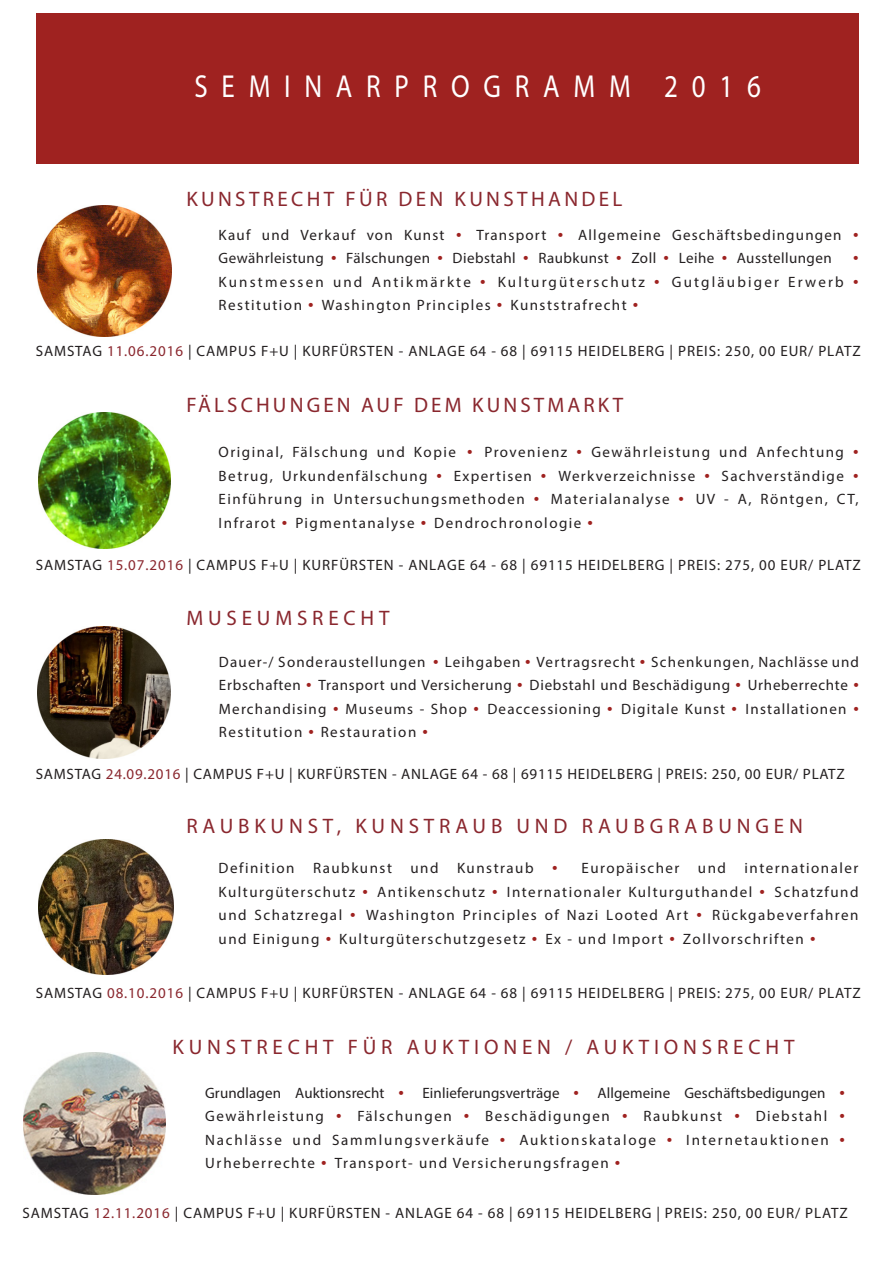
<style>
.page{position:relative;width:893px;height:1262px;background:#fff}
.page>*{position:absolute;margin:0;border:0;box-sizing:border-box;transform-origin:0 0}
.t1{font:31.8px "Myriad Pro";letter-spacing:.51em;color:#fff;scale:.85 1}
.t2{font:21px "Myriad Pro";letter-spacing:.23em;color:#8a272e}
.t3{font:21px "Myriad Pro";letter-spacing:.15em;color:#8a272e}
.t4{font:21px "Myriad Pro";letter-spacing:.16em;color:#8a272e}
.t5{font:15px/23.4px "Myriad Pro";letter-spacing:.06em;color:#231f20;text-align:justify}
.s1{font-size:19.5px;color:#9f2220}
.s2{color:#8a272e}
.s3{font-size:19.5px;color:#fff}
</style>
<div class="page">
<img style="left:38px;top:412px;width:133px;height:136px">
<img style="left:38px;top:206px;width:134px;height:130px">
<img style="left:37px;top:626px;width:134px;height:132px">
<img style="left:38px;top:839px;width:135px;height:135px">
<div style="left:37px;top:13px;width:821px;height:150px;background:#9f2220"></div>
<img style="left:24px;top:1052px;width:141px;height:142px">
<h1 class="t1" style="left:194px;top:66px;width:667px">SEMINARPROGRAMM 2016</h1>
<h2 class="t4" style="left:186px;top:186px;width:437px">KUNSTRECHT FÜR DEN KUNSTHANDEL</h2>
<p class="t5" style="left:218px;top:223px;width:641px">Kauf und Verkauf von Kunst <span class="s1">•</span> Transport <span class="s1">•</span> Allgemeine Geschäftsbedingungen <span class="s1">• </span>Gewährleistung <span class="s1">•</span> Fälschungen <span class="s1">•</span> Diebstahl <span class="s1">•</span> Raubkunst <span class="s1">•</span> Zoll <span class="s1">•</span> Leihe <span class="s1">•</span> Ausstellungen <span class="s1">• </span>Kunstmessen und Antikmärkte <span class="s1">•</span> Kulturgüterschutz <span class="s1">•</span> Gutgläubiger Erwerb <span class="s1">• </span>Restitution <span class="s1">•</span> Washington Principles <span class="s1">•</span> Kunststrafrecht <span class="s1">•</span></p>
<p class="t5" style="left:36px;top:339px;width:826px">SAMSTAG <span class="s2">11.06.2016</span> | CAMPUS F+U | KURFÜRSTEN - ANLAGE 64 - 68 | 69115 HEIDELBERG | PREIS: 250, 00 EUR/ PLATZ</p>
<h2 class="t3" style="left:186px;top:392px;width:438px">FÄLSCHUNGEN AUF DEM KUNSTMARKT</h2>
<p class="t5" style="left:218px;top:440px;width:641px">Original, Fälschung und Kopie <span class="s1">•</span> Provenienz <span class="s1">•</span> Gewährleistung und Anfechtung <span class="s1">• </span>Betrug, Urkundenfälschung <span class="s1">•</span> Expertisen <span class="s1">•</span> Werkverzeichnisse <span class="s1">•</span> Sachverständige <span class="s1">• </span>Einführung in Untersuchungsmethoden <span class="s1">•</span> Materialanalyse <span class="s1">•</span> UV - A, Röntgen, CT, Infrarot <span class="s1">•</span> Pigmentanalyse <span class="s1">•</span> Dendrochronologie <span class="s1">•</span></p>
<p class="t5" style="left:36px;top:553px;width:826px">SAMSTAG <span class="s2">15.07.2016</span> | CAMPUS F+U | KURFÜRSTEN - ANLAGE 64 - 68 | 69115 HEIDELBERG | PREIS: 275, 00 EUR/ PLATZ</p>
<h2 class="t2" style="left:186px;top:605px;width:205px">MUSEUMSRECHT</h2>
<p class="t5" style="left:219px;top:650px;width:641px">Dauer-/ Sonderaustellungen <span class="s1">•</span> Leihgaben <span class="s1">•</span> Vertragsrecht <span class="s1">•</span> Schenkungen, Nachlässe und Erbschaften <span class="s1">•</span> Transport und Versicherung <span class="s1">•</span> Diebstahl und Beschädigung <span class="s1">•</span> Urheberrechte <span class="s1">• </span>Merchandising <span class="s1">•</span> Museums - Shop <span class="s1">•</span> Deaccessioning <span class="s1">•</span> Digitale Kunst <span class="s1">•</span> Installationen <span class="s1">• </span>Restitution <span class="s1">•</span> Restauration <span class="s1">•</span> <span class="s3">Restitu</span></p>
<p class="t5" style="left:36px;top:762px;width:810px">SAMSTAG <span class="s2">24.09.2016</span> | CAMPUS F+U | KURFÜRSTEN - ANLAGE 64 - 68 | 69115 HEIDELBERG | PREIS: 250, 00 EUR/ PLATZ</p>
<h2 class="t2" style="left:186px;top:813px;width:617px">RAUBKUNST, KUNSTRAUB UND RAUBGRABUNGEN</h2>
<p class="t5" style="left:218px;top:856px;width:641px">Definition Raubkunst und Kunstraub <span class="s1">•</span> Europäischer und internationaler Kulturgüterschutz <span class="s1">•</span> Antikenschutz <span class="s1">•</span> Internationaler Kulturguthandel <span class="s1">•</span> Schatzfund und Schatzregal <span class="s1">•</span> Washington Principles of Nazi Looted Art <span class="s1">•</span> Rückgabeverfahren und Einigung <span class="s1">•</span> Kulturgüterschutzgesetz <span class="s1">•</span> Ex - und Import <span class="s1">•</span> Zollvorschriften <span class="s1">•</span></p>
<p class="t5" style="left:36px;top:981px;width:826px">SAMSTAG <span class="s2">08.10.2016</span> | CAMPUS F+U | KURFÜRSTEN - ANLAGE 64 - 68 | 69115 HEIDELBERG | PREIS: 275, 00 EUR/ PLATZ</p>
<h2 class="t2" style="left:172px;top:1034px;width:623px">KUNSTRECHT FÜR AUKTIONEN / AUKTIONSRECHT</h2>
<p class="t5" style="left:205px;top:1080px;width:641px">Grundlagen Auktionsrecht <span class="s1">•</span> Einlieferungsverträge <span class="s1">•</span> Allgemeine Geschäftsbedigungen <span class="s1">• </span>Gewährleistung <span class="s1">•</span> Fälschungen <span class="s1">•</span> Beschädigungen <span class="s1">•</span> Raubkunst <span class="s1">•</span> Diebstahl <span class="s1">• </span>Nachlässe und Sammlungsverkäufe <span class="s1">•</span> Auktionskataloge <span class="s1">•</span> Internetauktionen <span class="s1">• </span>Urheberrechte <span class="s1">•</span> Transport- und Versicherungsfragen <span class="s1">•</span></p>
<p class="t5" style="left:22px;top:1200px;width:826px">SAMSTAG <span class="s2">12.11.2016</span> | CAMPUS F+U | KURFÜRSTEN - ANLAGE 64 - 68 | 69115 HEIDELBERG | PREIS: 250, 00 EUR/ PLATZ</p>
</div>
